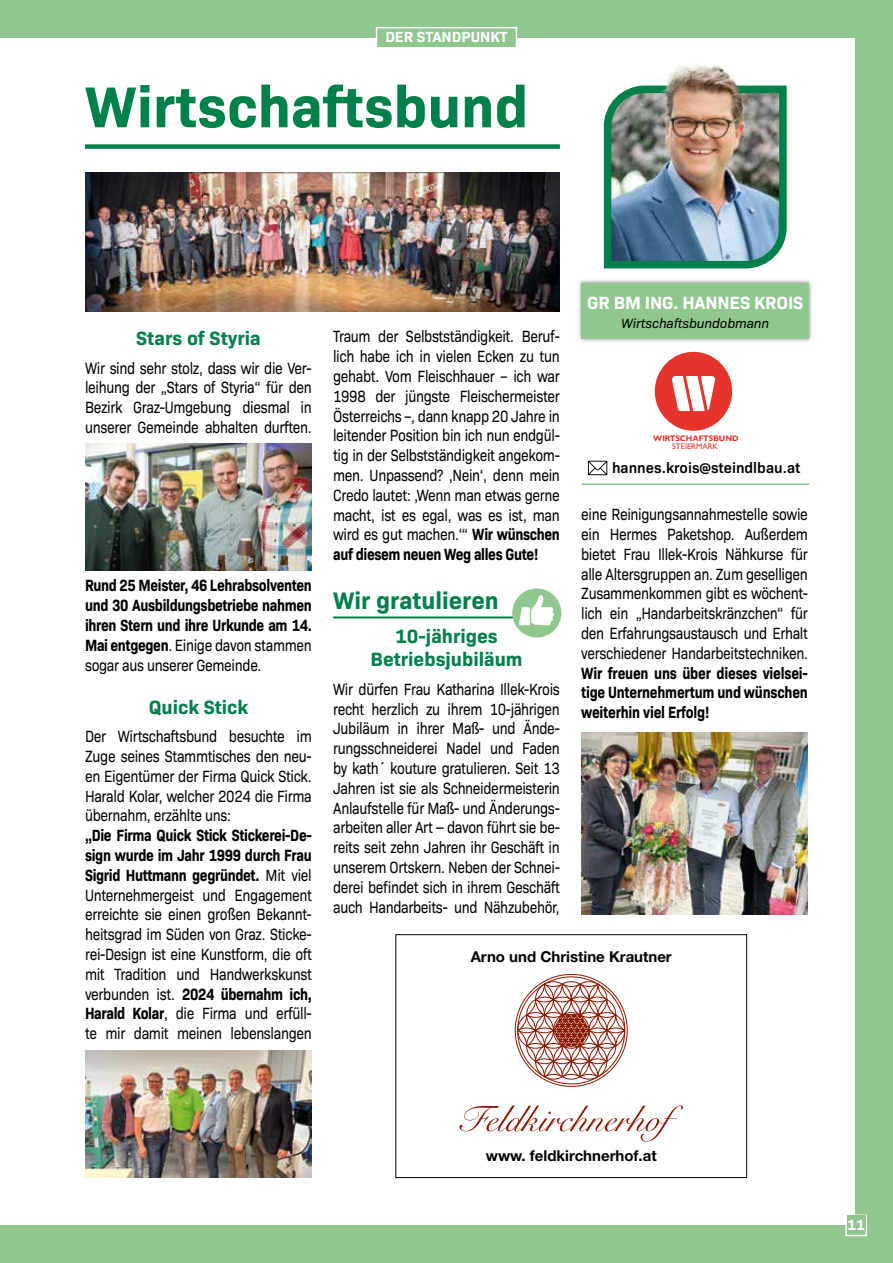
<style>
.page{position:relative;width:893px;height:1263px;background:#8fc78f}
.page>*{position:absolute;margin:0;border:0;box-sizing:border-box;transform-origin:0 0}
.t1{font:700 58.5px "Bio Sans";color:#00804a}
.t2{font:700 24.3px "Bio Sans";color:#00804a}
.t3{font:700 19.5px/23.4px "Bio Sans";color:#00804a;text-align:center}
.t4{font:700 18px "Bio Sans";letter-spacing:-.01em;color:#fff}
.t5{font:16.5px/19.8px "Bio Sans";letter-spacing:-.025em;color:#000;text-align:justify;scale:.85 1}
.t6{font:700 16.5px/19.8px "Bio Sans";letter-spacing:-.02em;color:#000;text-align:justify;scale:.85 1}
.t7{font:700 15px "Helvetica Neue LT Std";color:#000}
.t8{font:600 15px "Bio Sans";color:#000}
.t9{font:700 15px "Bio Sans";color:#fff}
.t10{font:italic 13.5px "Bio Sans";letter-spacing:-.01em;color:#000}
.t11{font:700 8.1px "Gill Sans Nova";color:#e5342b}
.t12{font:500 8.1px "Gill Sans Nova";color:#e5342b}
.s1{font-weight:400}
.s2{font-weight:700}
</style>
<div class="page">
<div style="left:0;top:38px;width:855px;height:1187px;background:#fff"></div>
<div style="left:845px;top:1214px;width:22px;height:22px;background:#8fc78f;border:2px solid #fff"></div>
<div style="left:847px;top:1215px;width:18px;height:15px;background:#8fc78f"></div>
<div style="left:376px;top:27px;width:141px;height:22px;background:#8fc78f;border:2px solid #fff"></div>
<div style="left:85px;top:144px;width:475px;height:5px;background:#00804a"></div>
<div style="left:577px;top:278px;width:236px;height:65px;background:#000;opacity:.5"></div>
<div style="left:581px;top:283px;width:228px;height:55px;background:#8fc78f"></div>
<svg style="left:588px;top:461px;width:19px;height:14px"></svg>
<hr style="left:581px;top:483px;width:228px;height:2px;background:#8fc78f">
<img style="left:603px;top:85px;width:184px;height:184px">
<img style="left:636px;top:65px;width:119px;height:62px">
<div style="left:655px;top:352px;width:77px;height:79px;background:#e5342b;border-radius:50%"></div>
<svg style="left:671px;top:376px;width:44px;height:35px"></svg>
<hr style="left:333px;top:616px;width:210px;height:2px;background:#00804a">
<div style="left:512px;top:588px;width:49px;height:49px;background:#8fc78f;border-radius:50%"></div>
<svg style="left:519px;top:595px;width:35px;height:30px"></svg>
<img style="left:85px;top:443px;width:227px;height:128px">
<img style="left:85px;top:1050px;width:227px;height:128px">
<img style="left:85px;top:172px;width:475px;height:140px">
<img style="left:581px;top:733px;width:227px;height:181px">
<div style="left:395px;top:934px;width:352px;height:244px;border:1px solid #000"></div>
<svg style="left:515px;top:974px;width:113px;height:113px"></svg>
<div style="left:553px;top:1012px;width:36px;height:36px;border:1px solid #8a1702;border-radius:50%"></div>
<svg style="left:460px;top:1105px;width:223px;height:36px"></svg>
<p class="t9" style="left:385px;top:26px;width:124px">DER STANDPUNKT</p>
<h1 class="t1" style="left:85px;top:62px;width:445px">Wirtschaftsbund</h1>
<p class="t3" style="left:136px;top:325px;width:126px">Stars of Styria</p>
<p class="t5" style="left:85px;top:357px;width:268px">Wir sind sehr stolz, dass wir die Ver&shy;leihung der „Stars of Styria“ für den Bezirk Graz-Umgebung diesmal in unserer Gemeinde abhalten durften.</p>
<p class="t6" style="left:85px;top:574px;width:268px">Rund 25 Meister, 46 Lehrabsolventen und 30 Ausbildungsbetriebe nahmen ihren Stern und ihre Urkunde am 14.<br>Mai entgegen<span class="s1">. Einige davon stammen sogar aus unserer Gemeinde.</span></p>
<p class="t3" style="left:149px;top:694px;width:101px">Quick Stick</p>
<p class="t5" style="left:85px;top:725px;width:268px">Der Wirtschaftsbund besuchte im Zuge seines Stammtisches den neu&shy;en Eigentümer der Firma Quick Stick.<br>Harald Kolar, welcher 2024 die Firma übernahm, erzählte uns:</p>
<p class="t5" style="left:85px;top:824px;width:268px"><span class="s2">„Die Firma Quick Stick Stickerei-De&shy;sign wurde im Jahr 1999 durch Frau Sigrid Huttmann gegründet.</span> Mit viel Unternehmergeist und Engagement erreichte sie einen großen Bekannt&shy;heitsgrad im Süden von Graz. Sticke&shy;rei-Design ist eine Kunstform, die oft mit Tradition und Handwerkskunst verbunden ist. <span class="s2">2024 übernahm ich, Harald Kolar</span>, die Firma und erfüll&shy;te mir damit meinen lebenslangen</p>
<p class="t5" style="left:333px;top:325px;width:268px">Traum der Selbstständigkeit. Beruf&shy;lich habe ich in vielen Ecken zu tun gehabt. Vom Fleischhauer – ich war 1998 der jüngste Fleischermeister Österreichs –, dann knapp 20 Jahre in leitender Position bin ich nun endgül&shy;tig in der Selbstständigkeit angekom&shy;men. Unpassend? ‚Nein‘, denn mein Credo lautet: ‚Wenn man etwas gerne macht, ist es egal, was es ist, man wird es gut machen.‘“ <span class="s2">Wir wünschen auf diesem neuen Weg alles Gute!</span></p>
<h2 class="t2" style="left:333px;top:582px;width:167px">Wir gratulieren</h2>
<p class="t3" style="left:370px;top:623px;width:154px">10-jähriges<br>Betriebsjubiläum</p>
<p class="t5" style="left:333px;top:678px;width:268px">Wir dürfen Frau Katharina Illek-Krois recht herzlich zu ihrem 10-jährigen Jubiläum in ihrer Maß- und Ände&shy;rungsschneiderei Nadel und Faden by kath´ kouture gratulieren. Seit 13<br>Jahren ist sie als Schneidermeisterin Anlaufstelle für Maß- und Änderungs&shy;arbeiten aller Art ‒ davon führt sie be&shy;reits seit zehn Jahren ihr Geschäft in unserem Ortskern. Neben der Schnei&shy;derei befindet sich in ihrem Geschäft auch Handarbeits- und Nähzubehör,</p>
<p class="t4" style="left:587px;top:289px;width:218px">GR BM ING. HANNES KROIS</p>
<p class="t10" style="left:621px;top:314px;width:150px">Wirtschaftsbundobmann</p>
<p class="t11" style="left:653px;top:433px;width:87px">WIRTSCHAFTSBUND</p>
<p class="t12" style="left:672px;top:442px;width:47px">STEIERMARK</p>
<p class="t8" style="left:612px;top:457px;width:190px">hannes.krois@steindlbau.at</p>
<p class="t5" style="left:581px;top:503px;width:268px">eine Reinigungsannahmestelle sowie ein Hermes Paketshop. Außerdem bietet Frau Illek-Krois Nähkurse für alle Altersgruppen an. Zum geselligen Zusammenkommen gibt es wöchent&shy;lich ein „Handarbeitskränzchen“ für den Erfahrungsaustausch und Erhalt verschiedener Handarbeitstechniken.</p>
<p class="t6" style="left:581px;top:662px;width:268px">Wir freuen uns über dieses vielsei&shy;tige Unternehmertum und wünschen weiterhin viel Erfolg!</p>
<p class="t7" style="left:471px;top:947px;width:203px">Arno und Christine Krautner</p>
<p class="t7" style="left:486px;top:1146px;width:172px">www. feldkirchnerhof.at</p>
<p class="t9" style="left:847px;top:1213px;width:19px">11</p>
</div>
